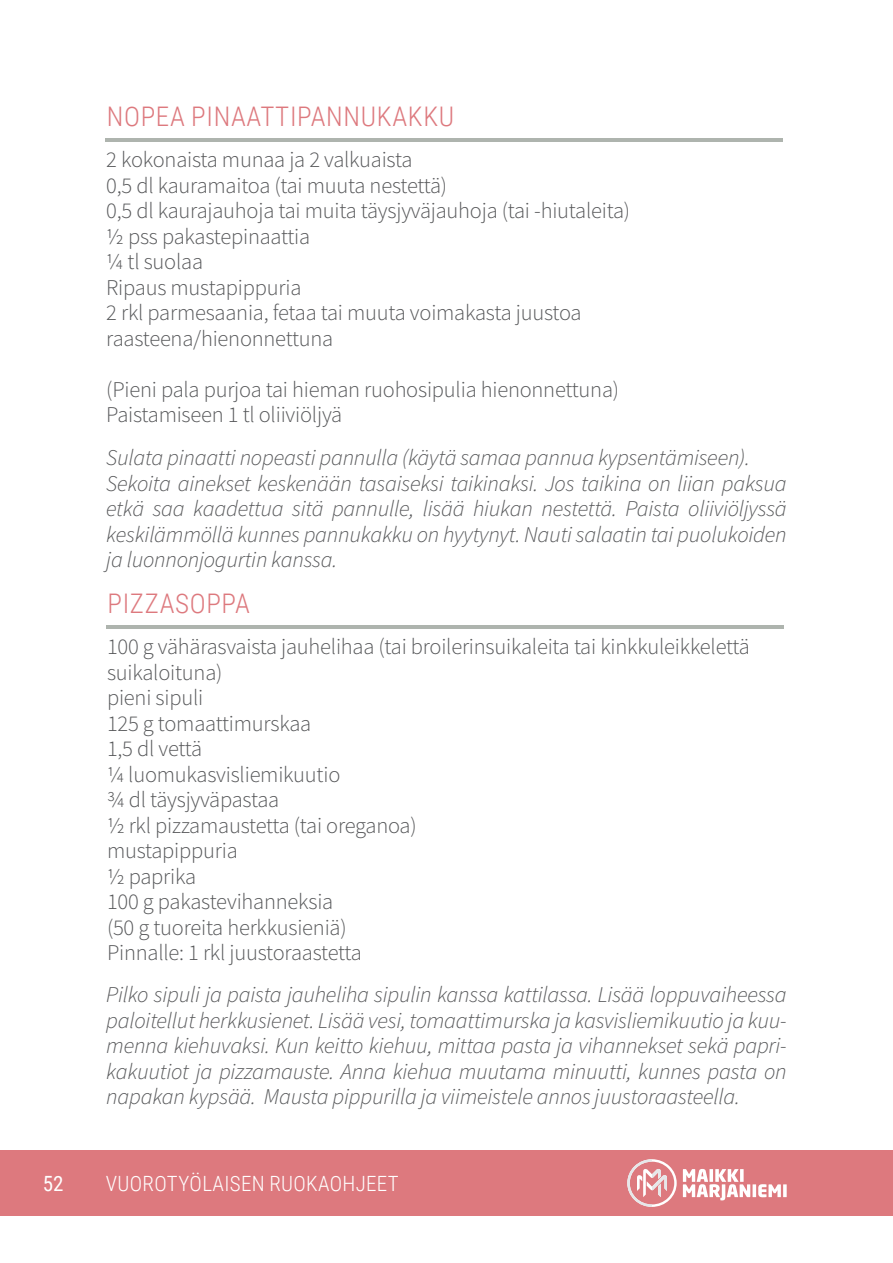
<style>
.page{position:relative;width:893px;height:1263px;background:#fff}
.page>*{position:absolute;margin:0;border:0;box-sizing:border-box;transform-origin:0 0}
.t1{font:300 27px "Roboto Condensed";letter-spacing:.025em;color:#dd797e}
.t2{font:italic 300 22.5px/25.5px "Source Sans Pro";letter-spacing:-.01em;color:#57585a;text-align:justify}
.t3{font:300 22.5px/25.5px "Source Sans Pro";letter-spacing:-.01em;color:#57585a}
.t4{font:300 21px "Roboto Condensed";letter-spacing:.015em;color:#fff}
.t5{font:21px "Roboto Condensed";color:#fff}
</style>
<div class="page">
<hr style="left:106px;top:139px;width:677px;height:3px;background:#798278">
<hr style="left:106px;top:625px;width:677px;height:3px;background:#798278">
<div style="left:0;top:1150px;width:893px;height:66px;background:#dd797e"></div>
<svg style="left:627px;top:1159px;width:50px;height:48px"></svg>
<svg style="left:683px;top:1169px;width:98px;height:31px"></svg>
<svg style="left:783px;top:1184px;width:4px;height:13px"></svg>
<p class="t1" style="left:107px;top:98px;width:349px">NOPEA PINAATTIPANNUKAKKU</p>
<p class="t3" style="left:106px;top:147px;width:308px">2 kokonaista munaa ja 2 valkuaista</p>
<p class="t3" style="left:106px;top:173px;width:342px">0,5 dl kauramaitoa (tai muuta nestettä)</p>
<p class="t3" style="left:106px;top:198px;width:525px">0,5 dl kaurajauhoja tai muita täysjyväjauhoja (tai -hiutaleita)</p>
<p class="t3" style="left:106px;top:224px;width:205px">½ pss pakastepinaattia</p>
<p class="t3" style="left:106px;top:249px;width:98px">¼ tl suolaa</p>
<p class="t3" style="left:106px;top:275px;width:197px">Ripaus mustapippuria</p>
<p class="t3" style="left:106px;top:300px;width:477px">2 rkl parmesaania, fetaa tai muuta voimakasta juustoa raasteena/hienonnettuna</p>
<p class="t3" style="left:106px;top:377px;width:514px">(Pieni pala purjoa tai hieman ruohosipulia hienonnettuna)</p>
<p class="t3" style="left:106px;top:402px;width:237px">Paistamiseen 1 tl oliiviöljyä</p>
<p class="t2" style="left:106px;top:445px;width:645px">Sulata pinaatti nopeasti pannulla (käytä samaa pannua kypsentämiseen).</p>
<p class="t2" style="left:106px;top:470px;width:682px">Sekoita ainekset keskenään tasaiseksi taikinaksi. Jos taikina on liian paksua etkä saa kaadettua sitä pannulle, lisää hiukan nestettä. Paista oliiviöljyssä keskilämmöllä kunnes pannukakku on hyytynyt. Nauti salaatin tai puolukoiden ja luonnonjogurtin kanssa.</p>
<p class="t1" style="left:107px;top:584px;width:144px">PIZZASOPPA</p>
<p class="t3" style="left:107px;top:634px;width:644px">100 g vähärasvaista jauhelihaa (tai broilerinsuikaleita tai kinkkuleikkelettä suikaloituna)</p>
<p class="t3" style="left:107px;top:685px;width:98px">pieni sipuli</p>
<p class="t3" style="left:107px;top:710px;width:206px">125 g tomaattimurskaa</p>
<p class="t3" style="left:107px;top:736px;width:97px">1,5 dl vettä</p>
<p class="t3" style="left:107px;top:761px;width:235px">¼ luomukasvisliemikuutio</p>
<p class="t3" style="left:107px;top:787px;width:174px">¾ dl täysjyväpastaa</p>
<p class="t3" style="left:107px;top:812px;width:311px">½ rkl pizzamaustetta (tai oreganoa)</p>
<p class="t3" style="left:107px;top:838px;width:132px">mustapippuria</p>
<p class="t3" style="left:107px;top:863px;width:91px">½ paprika</p>
<p class="t3" style="left:107px;top:889px;width:228px">100 g pakastevihanneksia</p>
<p class="t3" style="left:107px;top:914px;width:241px">(50 g tuoreita herkkusieniä)</p>
<p class="t3" style="left:107px;top:940px;width:256px">Pinnalle: 1 rkl juustoraastetta</p>
<p class="t2" style="left:106px;top:982px;width:682px">Pilko sipuli ja paista jauheliha sipulin kanssa kattilassa. Lisää loppuvaiheessa paloitellut herkkusienet. Lisää vesi, tomaattimurska ja kasvisliemikuutio ja kuu&shy;menna kiehuvaksi. Kun keitto kiehuu, mittaa pasta ja vihannekset sekä papri&shy;kakuutiot ja pizzamauste. Anna kiehua muutama minuutti, kunnes pasta on napakan kypsää. Mausta pippurilla ja viimeistele annos juustoraasteella.</p>
<p class="t5" style="left:43px;top:1168px;width:22px">52</p>
<p class="t4" style="left:106px;top:1168px;width:294px">VUOROTYÖLAISEN RUOKAOHJEET</p>
</div>
